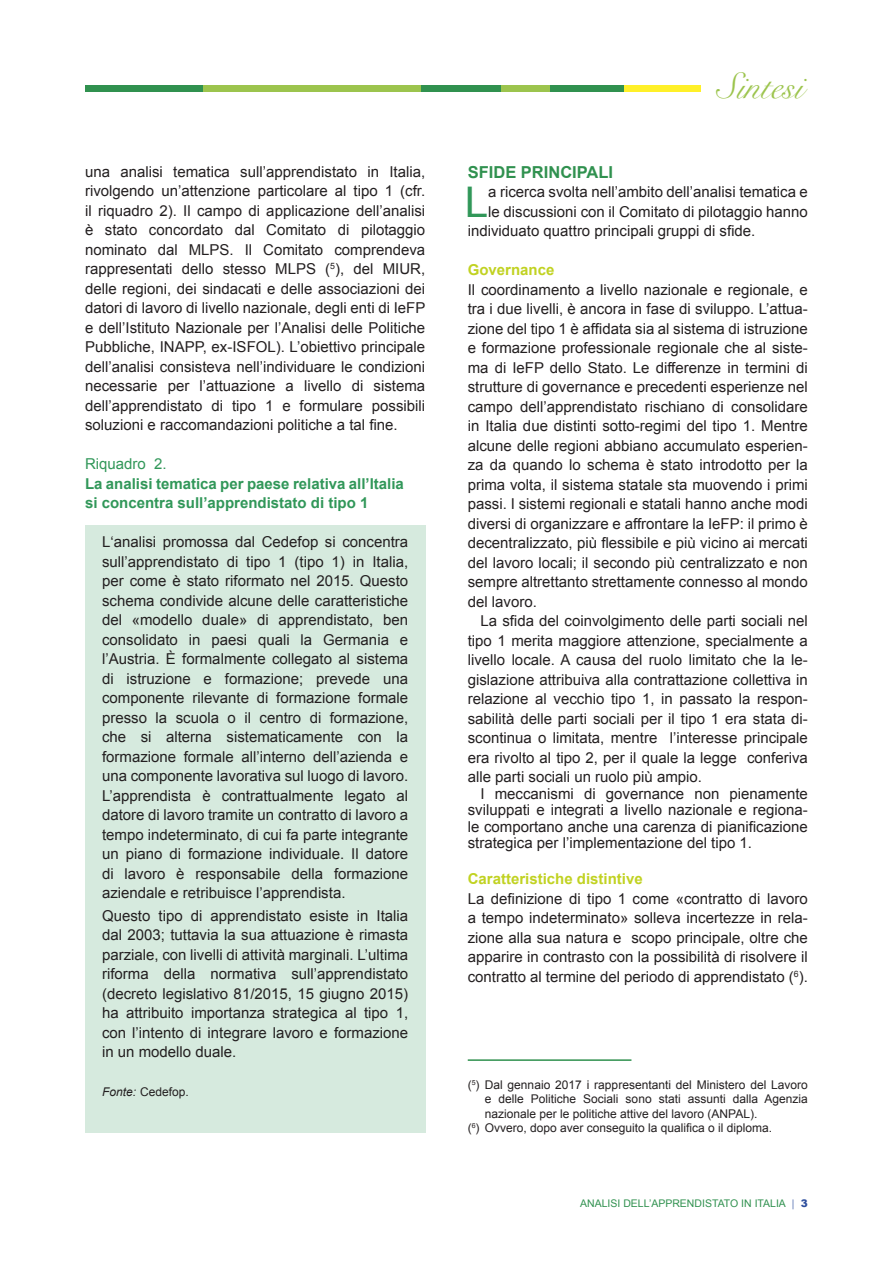
<style>
.page{position:relative;width:893px;height:1263px;background:#fff}
.page>*{position:absolute;margin:0;border:0;box-sizing:border-box;transform-origin:0 0}
.t1{font:42.3px "Arial";color:#319759}
.t2{font:36px "Snell Roundhand";color:#9cc44d}
.t3{font:700 16.5px "Arial";color:#30914f}
.Box{font:15px/19.5px "Arial";color:#231f20;text-align:justify}
.t4{font:700 15px/19.5px "Arial";color:#319759}
.t5{font:700 15px "Arial";color:#c1d222}
.t6{font:15px "Arial";color:#319759}
.Footnotes{font:12px/14.4px "Arial";color:#231f20;text-align:justify}
.Box-2{font:12px "Arial";color:#231f20}
.t7{font:10.5px "Arial";color:#30914f}
.t8{font:10.5px "Arial";color:#2e4f9e;scale:.73 1}
.s1{font-style:italic}
.s2{font-weight:900}
</style>
<div class="page">
<div style="left:85px;top:526px;width:340px;height:607px;background:#d6eade"></div>
<div style="left:440px;top:85px;width:185px;height:7px;background:#30914f"></div>
<div style="left:85px;top:85px;width:434px;height:7px;background:#30914f"></div>
<div style="left:625px;top:85px;width:76px;height:7px;background:#fff029"></div>
<div style="left:501px;top:85px;width:49px;height:7px;background:#9cc44d"></div>
<div style="left:203px;top:85px;width:217px;height:7px;background:#9cc44d"></div>
<hr style="left:468px;top:1059px;width:163px;height:2px;background:#30914f">
<p class="Box" style="left:85px;top:162px;width:342px">una analisi tematica sull’apprendistato in Italia, rivolgendo un’attenzione particolare al tipo 1 (cfr. il riquadro 2). Il campo di applicazione dell’analisi è stato concordato dal Comitato di pilotaggio nominato dal MLPS. Il Comitato comprendeva rappresentati dello stesso MLPS (<sup>5</sup>), del MIUR, delle regioni, dei sindacati e delle associazioni dei datori di lavoro di livello nazionale, degli enti di IeFP e dell’Istituto Nazionale per l’Analisi delle Politiche Pubbliche, INAPP, ex-ISFOL). L’obiettivo principale dell’analisi consisteva nell’individuare le condizioni necessarie per l’attuazione a livello di sistema dell’apprendistato di tipo 1 e formulare possibili soluzioni e raccomandazioni politiche a tal fine.</p>
<p class="t6" style="left:85px;top:454px;width:83px">Riquadro 2.</p>
<p class="t4" style="left:85px;top:474px;width:320px">La analisi tematica per paese relativa all’Italia si concentra sull’apprendistato di tipo 1</p>
<p class="Box" style="left:102px;top:532px;width:308px">L‘analisi promossa dal Cedefop si concentra sull’apprendistato di tipo 1 (tipo 1) in Italia, per come è stato riformato nel 2015. Questo schema condivide alcune delle caratteristiche del «modello duale» di apprendistato, ben consolidato in paesi quali la Germania e l’Austria. È formalmente collegato al sistema di istruzione e formazione; prevede una componente rilevante di formazione formale presso la scuola o il centro di formazione, che si alterna sistematicamente con la formazione formale all’interno dell’azienda e una componente lavorativa sul luogo di lavoro.<br>L’apprendista è contrattualmente legato al datore di lavoro tramite un contratto di lavoro a tempo indeterminato, di cui fa parte integrante un piano di formazione individuale. Il datore di lavoro è responsabile della formazione aziendale e retribuisce l’apprendista.</p>
<p class="Box" style="left:102px;top:906px;width:308px">Questo tipo di apprendistato esiste in Italia dal 2003; tuttavia la sua attuazione è rimasta parziale, con livelli di attività marginali. L’ultima riforma della normativa sull’apprendistato (decreto legislativo 81/2015, 15 giugno 2015) ha attribuito importanza strategica al tipo 1, con l’intento di integrare lavoro e formazione in un modello duale.</p>
<p class="Box-2" style="left:102px;top:1084px;width:88px"><span class="s1">Fonte:</span> Cedefop.</p>
<p class="t2" style="left:717px;top:58px;width:87px">Sintesi</p>
<p class="t3" style="left:468px;top:161px;width:147px">SFIDE PRINCIPALI</p>
<p class="t1" style="left:465px;top:174px;width:25px">L</p>
<p class="Box" style="left:488px;top:182px;width:321px">a ricerca svolta nell’ambito dell’analisi tematica e</p>
<p class="Box" style="left:488px;top:202px;width:321px">le discussioni con il Comitato di pilotaggio hanno</p>
<p class="Box" style="left:468px;top:221px;width:289px">individuato quattro principali gruppi di sfide.</p>
<p class="t5" style="left:468px;top:260px;width:88px">Governance</p>
<p class="Box" style="left:468px;top:280px;width:342px">Il coordinamento a livello nazionale e regionale, e tra i due livelli, è ancora in fase di sviluppo. L’attua&shy;zione del tipo 1 è affidata sia al sistema di istruzione e formazione professionale regionale che al siste&shy;ma di IeFP dello Stato. Le differenze in termini di strutture di governance e precedenti esperienze nel campo dell’apprendistato rischiano di consolidare in Italia due distinti sotto-regimi del tipo 1. Mentre alcune delle regioni abbiano accumulato esperien&shy;za da quando lo schema è stato introdotto per la prima volta, il sistema statale sta muovendo i primi passi. I sistemi regionali e statali hanno anche modi diversi di organizzare e affrontare la IeFP: il primo è decentralizzato, più flessibile e più vicino ai mercati del lavoro locali; il secondo più centralizzato e non sempre altrettanto strettamente connesso al mondo del lavoro.</p>
<p class="Box" style="left:468px;top:611px;width:342px;text-indent:13px">La sfida del coinvolgimento delle parti sociali nel tipo 1 merita maggiore attenzione, specialmente a livello locale. A causa del ruolo limitato che la le&shy;gislazione attribuiva alla contrattazione collettiva in relazione al vecchio tipo 1, in passato la respon&shy;sabilità delle parti sociali per il tipo 1 era stata di&shy;scontinua o limitata, mentre l’interesse principale era rivolto al tipo 2, per il quale la legge conferiva alle parti sociali un ruolo più ampio.</p>
<p class="Box" style="left:468px;top:785px;width:342px;line-height:16.5px;text-indent:13px">I meccanismi di governance non pienamente sviluppati e integrati a livello nazionale e regiona&shy;le comportano anche una carenza di pianificazione strategica per l’implementazione del tipo 1.</p>
<p class="t5" style="left:468px;top:869px;width:177px">Caratteristiche distintive</p>
<p class="Box" style="left:468px;top:889px;width:342px">La definizione di tipo 1 come «contratto di lavoro a tempo indeterminato» solleva incertezze in rela&shy;zione alla sua natura e scopo principale, oltre che apparire in contrasto con la possibilità di risolvere il contratto al termine del periodo di apprendistato (<sup>6</sup>).</p>
<p class="Footnotes" style="left:485px;top:1077px;width:325px;text-indent:-17px">(<sup>5</sup>) Dal gennaio 2017 i rappresentanti del Ministero del Lavoro e delle Politiche Sociali sono stati assunti dalla Agenzia nazionale per le politiche attive del lavoro (ANPAL).</p>
<p class="Footnotes" style="left:468px;top:1121px;width:306px">(<sup>6</sup>) Ovvero, dopo aver conseguito la qualifica o il diploma.</p>
<p class="t7" style="left:580px;top:1196px;width:207px">ANALISI DELL’APPRENDISTATO IN ITALIA</p>
<p class="t8" style="left:792px;top:1196px;width:23px">| <span class="s2">3</span></p>
</div>
